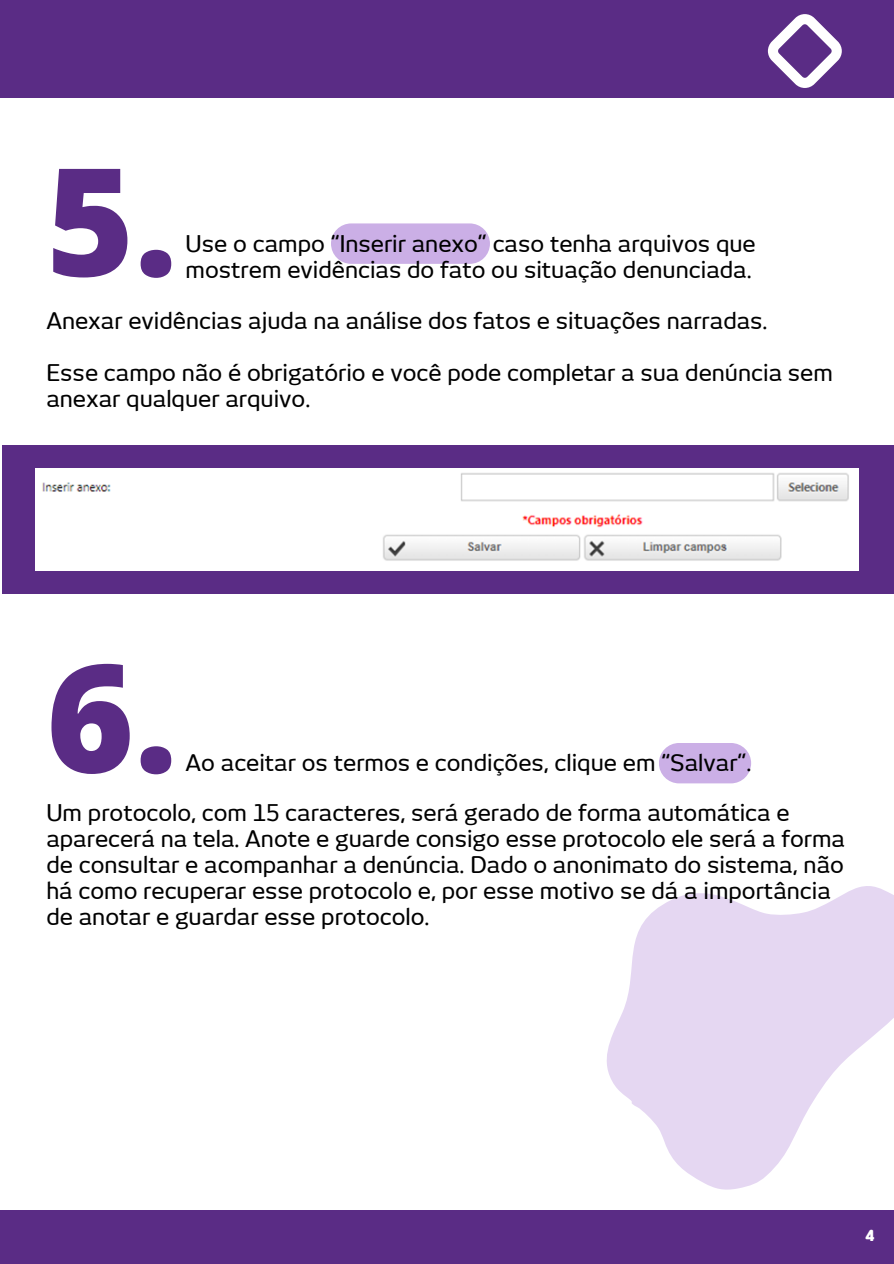
<style>
.page{position:relative;width:894px;height:1264px;background:#fff}
.page>*{position:absolute;margin:0;border:0;box-sizing:border-box;transform-origin:0 0}
.t1{font:800 150px "Open Sans";color:#5a2c85}
.t2{font:500 22.5px/25.8px "New June";color:#000}
.t3{font:800 15px "New June";color:#fff}
</style>
<div class="page">
<svg style="left:606px;top:886px;width:287px;height:304px;fill:#e5d7f2"></svg>
<div style="left:0;top:1209px;width:893px;height:54px;background:#5a2c85"></div>
<div style="left:0;top:0;width:893px;height:97px;background:#5a2c85"></div>
<svg style="left:767px;top:14px;width:74px;height:74px"></svg>
<div style="left:2px;top:445px;width:891px;height:148px;background:#5a2c85"></div>
<img style="left:35px;top:469px;width:823px;height:101px">
<div style="left:331px;top:223px;width:159px;height:41px;background:#cbafe6;border-radius:20px"></div>
<div style="left:658px;top:743px;width:93px;height:40px;background:#cbafe6;border-radius:20px"></div>
<p class="t1" style="left:46px;top:116px;width:133px">5.</p>
<p class="t2" style="left:185px;top:231px;width:571px">Use o campo “Inserir anexo” caso tenha arquivos que mostrem evidências do fato ou situação denunciada.</p>
<p class="t2" style="left:46px;top:308px;width:722px">Anexar evidências ajuda na análise dos fatos e situações narradas.</p>
<h1 class="t2" style="left:46px;top:359px;width:787px">Esse campo não é obrigatório e você pode completar a sua denúncia sem anexar qualquer arquivo.</h1>
<p class="t1" style="left:46px;top:612px;width:133px">6.</p>
<p class="t2" style="left:185px;top:749px;width:567px">Ao aceitar os termos e condições, clique em “Salvar”.</p>
<p class="t2" style="left:46px;top:800px;width:799px">Um protocolo, com 15 caracteres, será gerado de forma automática e aparecerá na tela. Anote e guarde consigo esse protocolo ele será a forma de consultar e acompanhar a denúncia. Dado o anonimato do sistema, não há como recuperar esse protocolo e, por esse motivo se dá a importância de anotar e guardar esse protocolo.</p>
<p class="t3" style="left:865px;top:1226px;width:10px">4</p>
</div>
